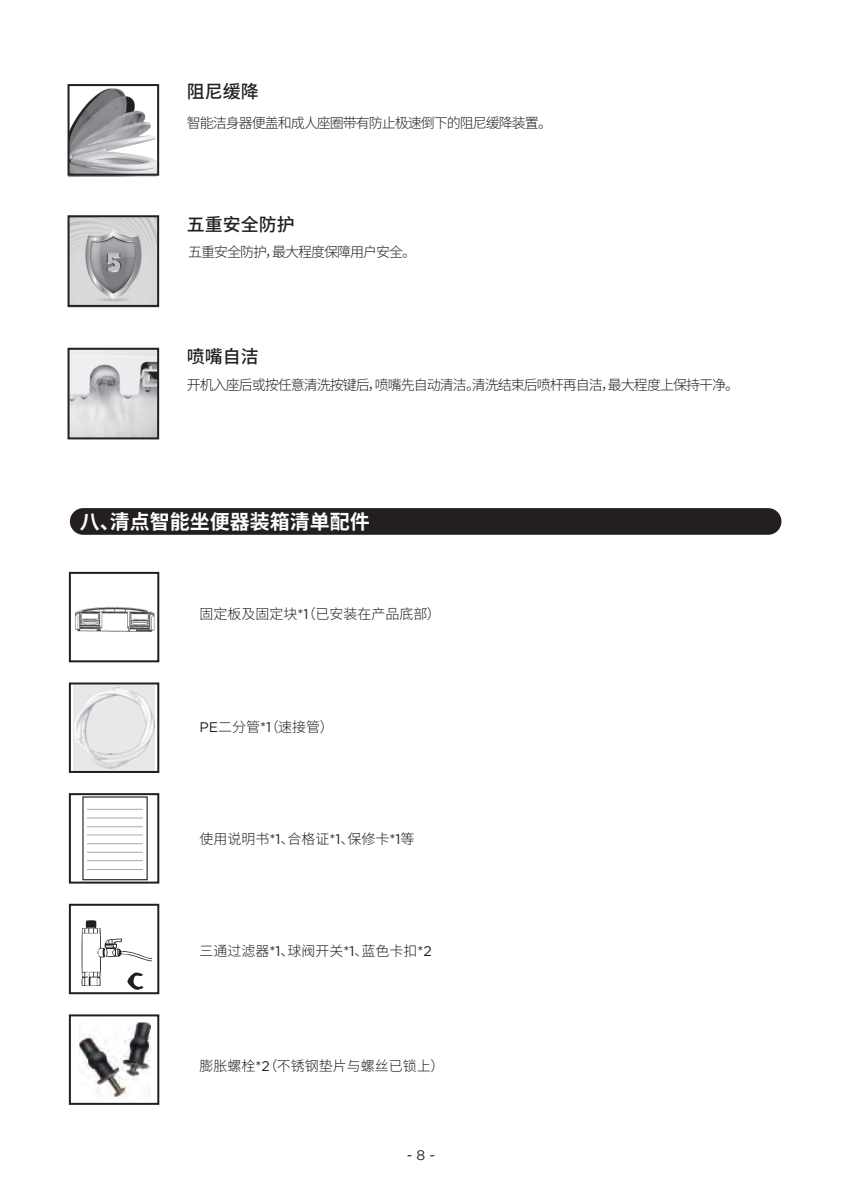
<style>
.page{position:relative;width:842px;height:1191px;background:#fff}
.page>*{position:absolute;margin:0;border:0;box-sizing:border-box;transform-origin:0 0}
.t1{font:700 20px "Source Han Sans CN";color:#fff}
.t2{font:500 18px "Source Han Sans CN";color:#231f20}
.t3{font:300 14px "Source Han Sans CN";letter-spacing:-.07em;color:#231f20}
.t4{font:300 14px "Source Han Sans CN";color:#231f20}
.t5{font:14px "Gotham";color:#231f20}
.s1{font-family:"Gotham";font-weight:400}
</style>
<div class="page">
<div style="left:70px;top:508px;width:711px;height:27px;background:#231f20;border-radius:13px"></div>
<img style="left:71px;top:88px;width:85px;height:85px">
<div style="left:68px;top:84px;width:91px;height:92px;border:2px solid #231f20"></div>
<img style="left:71px;top:218px;width:85px;height:86px">
<div style="left:68px;top:215px;width:91px;height:92px;border:2px solid #231f20"></div>
<img style="left:71px;top:351px;width:85px;height:85px">
<div style="left:68px;top:348px;width:91px;height:91px;border:2px solid #231f20"></div>
<img style="left:75px;top:607px;width:80px;height:25px">
<div style="left:69px;top:572px;width:90px;height:90px;border:2px solid #231f20"></div>
<img style="left:74px;top:685px;width:80px;height:85px">
<div style="left:69px;top:682px;width:90px;height:91px;border:2px solid #231f20"></div>
<hr style="left:87px;top:809px;width:56px;height:1px;background:#a8a9ad">
<hr style="left:87px;top:817px;width:56px;height:1px;background:#a8a9ad">
<hr style="left:87px;top:826px;width:56px;height:1px;background:#a8a9ad">
<hr style="left:87px;top:834px;width:56px;height:1px;background:#a8a9ad">
<hr style="left:87px;top:843px;width:56px;height:1px;background:#a8a9ad">
<hr style="left:87px;top:852px;width:56px;height:1px;background:#a8a9ad">
<hr style="left:87px;top:860px;width:56px;height:1px;background:#a8a9ad">
<hr style="left:87px;top:869px;width:56px;height:1px;background:#a8a9ad">
<div style="left:69px;top:793px;width:90px;height:90px;border:2px solid #231f20"></div>
<div style="left:69px;top:903px;width:90px;height:91px;border:2px solid #231f20"></div>
<svg style="left:82px;top:920px;width:70px;height:70px"></svg>
<div style="left:69px;top:1014px;width:90px;height:90px;border:2px solid #231f20"></div>
<img style="left:79px;top:1022px;width:72px;height:74px">
<p class="t2" style="left:187px;top:82px;width:73px">阻尼缓降</p>
<p class="t3" style="left:187px;top:115px;width:367px">智能洁身器便盖和成人座圈带有防止极速倒下的阻尼缓降装置。</p>
<p class="t2" style="left:187px;top:214px;width:109px">五重安全防护</p>
<p class="t3" style="left:188px;top:244px;width:230px">五重安全防护，最大程度保障用户安全。</p>
<p class="t2" style="left:187px;top:347px;width:73px">喷嘴自洁</p>
<p class="t3" style="left:187px;top:377px;width:554px">开机入座后或按任意清洗按键后，喷嘴先自动清洁。清洗结束后喷杆再自洁，最大程度上保持干净。</p>
<h1 class="t1" style="left:80px;top:510px;width:291px">八、清点智能坐便器装箱清单配件</h1>
<p class="t4" style="left:199px;top:606px;width:243px">固定板及固定块<span class="s1">*1</span>（已安装在产品底部）</p>
<p class="t3" style="left:199px;top:719px;width:136px"><span class="s1">PE</span>二分管<span class="s1">*1</span>（速接管）</p>
<p class="t4" style="left:199px;top:831px;width:217px">使用说明书<span class="s1">*1</span>、合格证<span class="s1">*1</span>、保修卡<span class="s1">*1</span>等</p>
<p class="t4" style="left:199px;top:943px;width:234px">三通过滤器<span class="s1">*1</span>、球阀开关<span class="s1">*1</span>、蓝色卡扣<span class="s1">*2</span></p>
<p class="t4" style="left:199px;top:1058px;width:246px">膨胀螺栓<span class="s1">*2</span>（不锈钢垫片与螺丝已锁上）</p>
<p class="t5" style="left:407px;top:1147px;width:30px">- 8 -</p>
</div>
